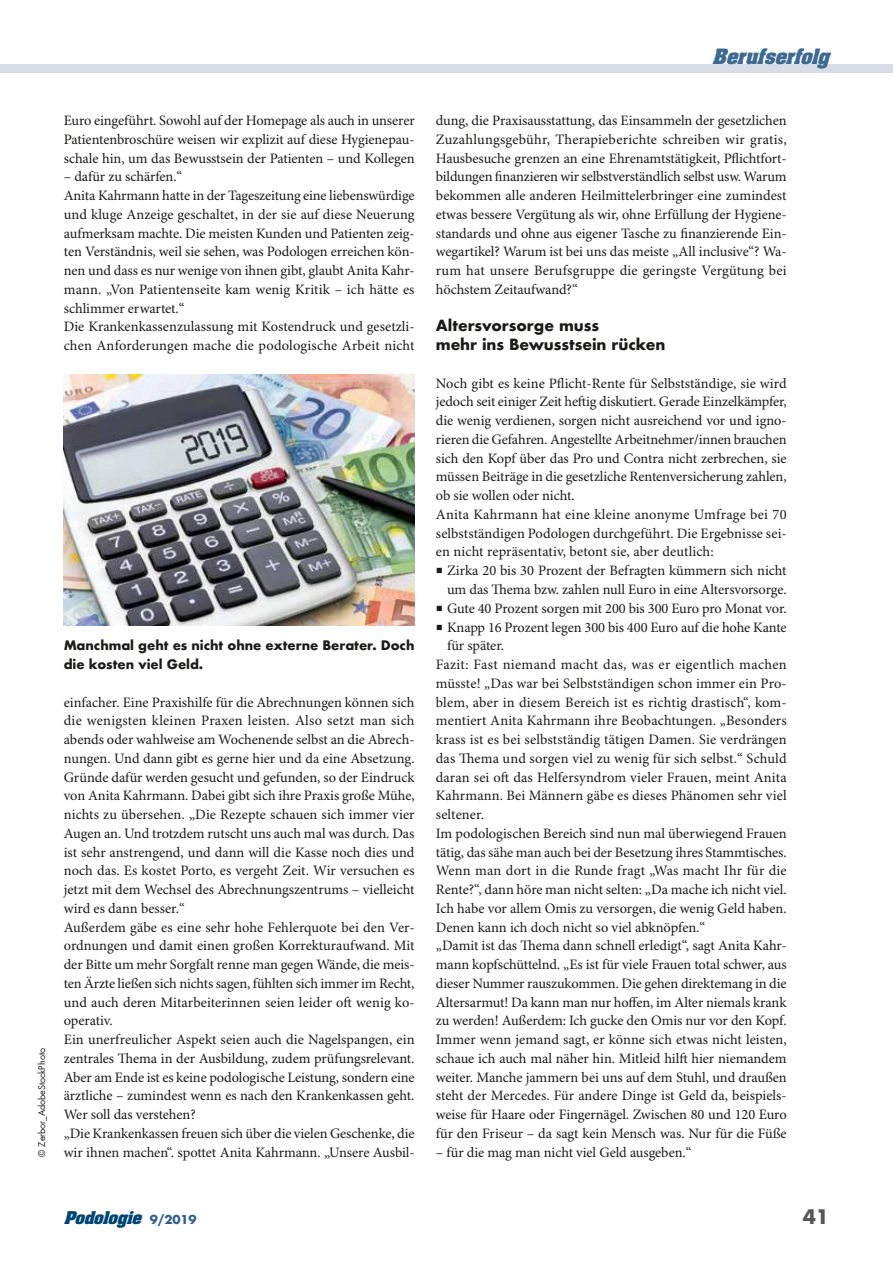
<style>
.page{position:relative;width:893px;height:1263px;background:#fff}
.page>*{position:absolute;margin:0;border:0;box-sizing:border-box;transform-origin:0 0}
.t1{font:700 19.5px "Futura";color:#565656}
.t2{font:italic 700 18px "Aachen";color:#3e6991}
.t3{font:700 15px/18.8px "Futura";letter-spacing:-.005em;color:#1a1a18}
.t4{font:italic 700 15px "Aachen";color:#004674}
.t5{font:14.4px/18.8px "Minion Pro";letter-spacing:-.005em;color:#1a1a18}
.t6{font:14.4px "Minion Pro";letter-spacing:.02em;color:#1a1a18}
.t7{font:700 12.75px/18.8px "Futura";letter-spacing:-.005em;color:#1a1a18}
.t8{font:9px "Futura";letter-spacing:-.005em;color:#1a1a18}
.s1{font-size:18px}
.s2{font-family:"Futura";font-style:normal;font-size:12px;color:#30618b}
</style>
<div class="page">
<div style="left:0;top:64px;width:893px;height:9px;background:#d7dce7"></div>
<img style="left:64px;top:374px;width:351px;height:251px">
<p class="t5" style="left:64px;top:112px;width:352px;text-align:justify">Euro eingeführt. Sowohl auf der Homepage als auch in unserer Patientenbroschüre weisen wir explizit auf diese Hygienepau&shy;schale hin, um das Bewusstsein der Patienten – und Kollegen</p>
<p class="t5" style="left:64px;top:168px;width:352px">– dafür zu schärfen.“<br>Anita Kahrmann hatte in der Tageszeitung eine liebenswürdige und kluge Anzeige geschaltet, in der sie auf diese Neuerung aufmerksam machte. Die meisten Kunden und Patienten zeig&shy;ten Verständnis, weil sie sehen, was Podologen erreichen kön&shy;nen und dass es nur wenige von ihnen gibt, glaubt Anita Kahr&shy;mann. „Von Patientenseite kam wenig Kritik – ich hätte es schlimmer erwartet.“<br>Die Krankenkassenzulassung mit Kostendruck und gesetzli&shy;chen Anforderungen mache die podologische Arbeit nicht</p>
<p class="t8" style="left:36px;top:1156px;width:110px;rotate:-90deg">© Zerbor_AdobeStockPhoto</p>
<p class="t7" style="left:64px;top:636px;width:352px">Manchmal geht es nicht ohne externe Berater. Doch die kosten viel Geld.</p>
<p class="t5" style="left:64px;top:693px;width:352px">einfacher. Eine Praxishilfe für die Abrechnungen können sich die wenigsten kleinen Praxen leisten. Also setzt man sich abends oder wahlweise am Wochenende selbst an die Abrech&shy;nungen. Und dann gibt es gerne hier und da eine Absetzung.<br>Gründe dafür werden gesucht und gefunden, so der Eindruck von Anita Kahrmann. Dabei gibt sich ihre Praxis große Mühe, nichts zu übersehen. „Die Rezepte schauen sich immer vier Augen an. Und trotzdem rutscht uns auch mal was durch. Das ist sehr anstrengend, und dann will die Kasse noch dies und noch das. Es kostet Porto, es vergeht Zeit. Wir versuchen es jetzt mit dem Wechsel des Abrechnungszentrums – vielleicht wird es dann besser.“<br>Außerdem gäbe es eine sehr hohe Fehlerquote bei den Ver&shy;ordnungen und damit einen großen Korrekturaufwand. Mit der Bitte um mehr Sorgfalt renne man gegen Wände, die meis&shy;ten Ärzte ließen sich nichts sagen, fühlten sich immer im Recht, und auch deren Mitarbeiterinnen seien leider oft wenig ko&shy;operativ.<br>Ein unerfreulicher Aspekt seien auch die Nagelspangen, ein zentrales Thema in der Ausbildung, zudem prüfungsrelevant.<br>Aber am Ende ist es keine podologische Leistung, sondern eine ärztliche – zumindest wenn es nach den Krankenkassen geht.<br>Wer soll das verstehen?<br>„Die Krankenkassen freuen sich über die vielen Geschenke, die wir ihnen machen“. spottet Anita Kahrmann. „Unsere Ausbil-</p>
<p class="t2" style="left:712px;top:43px;width:125px">Berufserfolg</p>
<p class="t5" style="left:436px;top:112px;width:352px;text-align:justify">dung, die Praxisausstattung, das Einsammeln der gesetzlichen Zuzahlungsgebühr, Therapieberichte schreiben wir gratis, Hausbesuche grenzen an eine Ehrenamtstätigkeit, Pflichtfort&shy;bildungen finanzieren wir selbstverständlich selbst usw. Warum bekommen alle anderen Heilmittelerbringer eine zumindest etwas bessere Vergütung als wir, ohne Erfüllung der Hygiene&shy;standards und ohne aus eigener Tasche zu finanzierende Ein&shy;wegartikel? Warum ist bei uns das meiste „All inclusive“? Wa&shy;rum hat unsere Berufsgruppe die geringste Vergütung bei höchstem Zeitaufwand?“</p>
<p class="t3" style="left:436px;top:316px;width:231px">Altersvorsorge muss<br>mehr ins Bewusstsein rücken</p>
<p class="t5" style="left:436px;top:374px;width:352px">Noch gibt es keine Pflicht-Rente für Selbstständige, sie wird jedoch seit einiger Zeit heftig diskutiert. Gerade Einzelkämpfer, die wenig verdienen, sorgen nicht ausreichend vor und igno&shy;rieren die Gefahren. Angestellte Arbeitnehmer/innen brauchen sich den Kopf über das Pro und Contra nicht zerbrechen, sie müssen Beiträge in die gesetzliche Rentenversicherung zahlen, ob sie wollen oder nicht.<br>Anita Kahrmann hat eine kleine anonyme Umfrage bei 70 selbstständigen Podologen durchgeführt. Die Ergebnisse sei&shy;en nicht repräsentativ, betont sie, aber deutlich:</p>
<p class="t5" style="left:436px;top:562px;width:352px;text-align:right"><span class="s1">■</span> Zirka 20 bis 30 Prozent der Befragten kümmern sich nicht um das Thema bzw. zahlen null Euro in eine Altersvorsorge.</p>
<p class="t5" style="left:436px;top:599px;width:352px"><span class="s1">■</span> Gute 40 Prozent sorgen mit 200 bis 300 Euro pro Monat vor.</p>
<p class="t5" style="left:436px;top:618px;width:352px"><span class="s1">■</span> Knapp 16 Prozent legen 300 bis 400 Euro auf die hohe Kante</p>
<p class="t5" style="left:447px;top:637px;width:58px">für später.</p>
<p class="t6" style="left:436px;top:656px;width:352px">Fazit: Fast niemand macht das, was er eigentlich machen</p>
<p class="t5" style="left:436px;top:674px;width:352px">müsste! „Das war bei Selbstständigen schon immer ein Pro-</p>
<p class="t5" style="left:436px;top:693px;width:352px">blem, aber in diesem Bereich ist es richtig drastisch“, kom-</p>
<p class="t5" style="left:436px;top:712px;width:352px">mentiert Anita Kahrmann ihre Beobachtungen. „Besonders</p>
<p class="t5" style="left:436px;top:731px;width:352px">krass ist es bei selbstständig tätigen Damen. Sie verdrängen</p>
<p class="t5" style="left:436px;top:749px;width:352px">das Thema und sorgen viel zu wenig für sich selbst.“ Schuld</p>
<p class="t5" style="left:436px;top:768px;width:352px">daran sei oft das Helfersyndrom vieler Frauen, meint Anita</p>
<p class="t5" style="left:436px;top:787px;width:352px">Kahrmann. Bei Männern gäbe es dieses Phänomen sehr viel</p>
<p class="t5" style="left:436px;top:806px;width:50px">seltener.</p>
<p class="t5" style="left:436px;top:824px;width:352px">Im podologischen Bereich sind nun mal überwiegend Frauen</p>
<p class="t5" style="left:436px;top:843px;width:352px">tätig, das sähe man auch bei der Besetzung ihres Stammtisches.</p>
<p class="t5" style="left:436px;top:862px;width:352px">Wenn man dort in die Runde fragt „Was macht Ihr für die</p>
<p class="t5" style="left:436px;top:881px;width:352px">Rente?“, dann höre man nicht selten: „Da mache ich nicht viel.</p>
<p class="t5" style="left:436px;top:899px;width:352px">Ich habe vor allem Omis zu versorgen, die wenig Geld haben.</p>
<p class="t5" style="left:436px;top:918px;width:271px">Denen kann ich doch nicht so viel abknöpfen.“</p>
<p class="t5" style="left:436px;top:937px;width:352px">„Damit ist das Thema dann schnell erledigt“, sagt Anita Kahr-</p>
<p class="t5" style="left:436px;top:956px;width:352px">mann kopfschüttelnd. „Es ist für viele Frauen total schwer, aus</p>
<p class="t5" style="left:436px;top:974px;width:352px">dieser Nummer rauszukommen. Die gehen direktemang in die</p>
<p class="t5" style="left:436px;top:993px;width:352px">Altersarmut! Da kann man nur hoffen, im Alter niemals krank</p>
<p class="t5" style="left:436px;top:1012px;width:352px">zu werden! Außerdem: Ich gucke den Omis nur vor den Kopf.</p>
<p class="t5" style="left:436px;top:1031px;width:352px">Immer wenn jemand sagt, er könne sich etwas nicht leisten,</p>
<p class="t5" style="left:436px;top:1049px;width:352px">schaue ich auch mal näher hin. Mitleid hilft hier niemandem</p>
<p class="t5" style="left:436px;top:1068px;width:352px">weiter. Manche jammern bei uns auf dem Stuhl, und draußen</p>
<p class="t5" style="left:436px;top:1087px;width:352px">steht der Mercedes. Für andere Dinge ist Geld da, beispiels-</p>
<p class="t5" style="left:436px;top:1106px;width:352px">weise für Haare oder Fingernägel. Zwischen 80 und 120 Euro</p>
<p class="t5" style="left:436px;top:1124px;width:352px">für den Friseur – da sagt kein Mensch was. Nur für die Füße</p>
<p class="t5" style="left:436px;top:1143px;width:257px">– für die mag man nicht viel Geld ausgeben.“</p>
<p class="t4" style="left:64px;top:1207px;width:134px">Podologie <span class="s2">9 / 2 0 1 9</span></p>
<h1 class="t1" style="left:803px;top:1203px;width:28px">41</h1>
</div>
